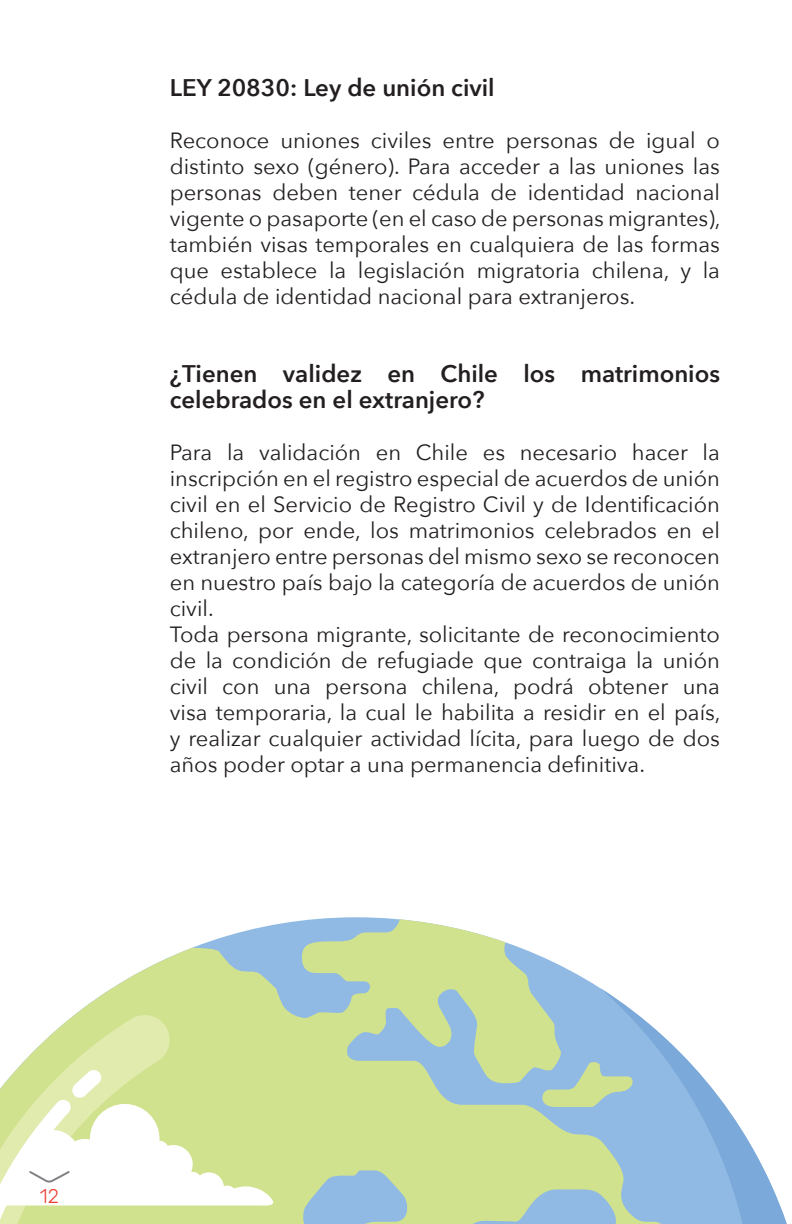
<style>
.page{position:relative;width:792px;height:1224px;background:#fff}
.page>*{position:absolute;margin:0;border:0;box-sizing:border-box;transform-origin:0 0}
.t1{font:600 24px/26px "Avenir Next";color:#231f20}
.t2{font:22px/26px "Avenir Next";color:#231f20;text-align:justify}
.t3{font:300 20px "Rubik";color:#ee3e34}
</style>
<div class="page">
<svg style="left:673px;top:1045px;width:114px;height:179px"></svg>
<svg style="left:78px;top:919px;width:595px;height:305px;background:#c2d9ba"></svg>
<svg style="left:0;top:1012px;width:280px;height:212px"></svg>
<p class="t1" style="left:170px;top:74px;width:326px">LEY 20830: Ley de unión civil</p>
<p class="t2" style="left:170px;top:126px;width:552px">Reconoce uniones civiles entre personas de igual o distinto sexo (género). Para acceder a las uniones las personas deben tener cédula de identidad nacional vigente o pasaporte (en el caso de personas migrantes), también visas temporales en cualquiera de las formas que establece la legislación migratoria chilena, y la cédula de identidad nacional para extranjeros.</p>
<p class="t1" style="left:170px;top:360px;width:552px">¿Tienen validez en Chile los matrimonios celebrados en el extranjero?</p>
<p class="t2" style="left:170px;top:438px;width:552px">Para la validación en Chile es necesario hacer la inscripción en el registro especial de acuerdos de unión civil en el Servicio de Registro Civil y de Identificación chileno, por ende, los matrimonios celebrados en el extranjero entre personas del mismo sexo se reconocen en nuestro país bajo la categoría de acuerdos de unión civil.</p>
<p class="t2" style="left:170px;top:620px;width:552px">Toda persona migrante, solicitante de reconocimiento de la condición de refugiade que contraiga la unión civil con una persona chilena, podrá obtener una visa temporaria, la cual le habilita a residir en el país, y realizar cualquier actividad lícita, para luego de dos años poder optar a una permanencia definitiva.</p>
<p class="t3" style="left:40px;top:1184px;width:21px">12</p>
</div>
